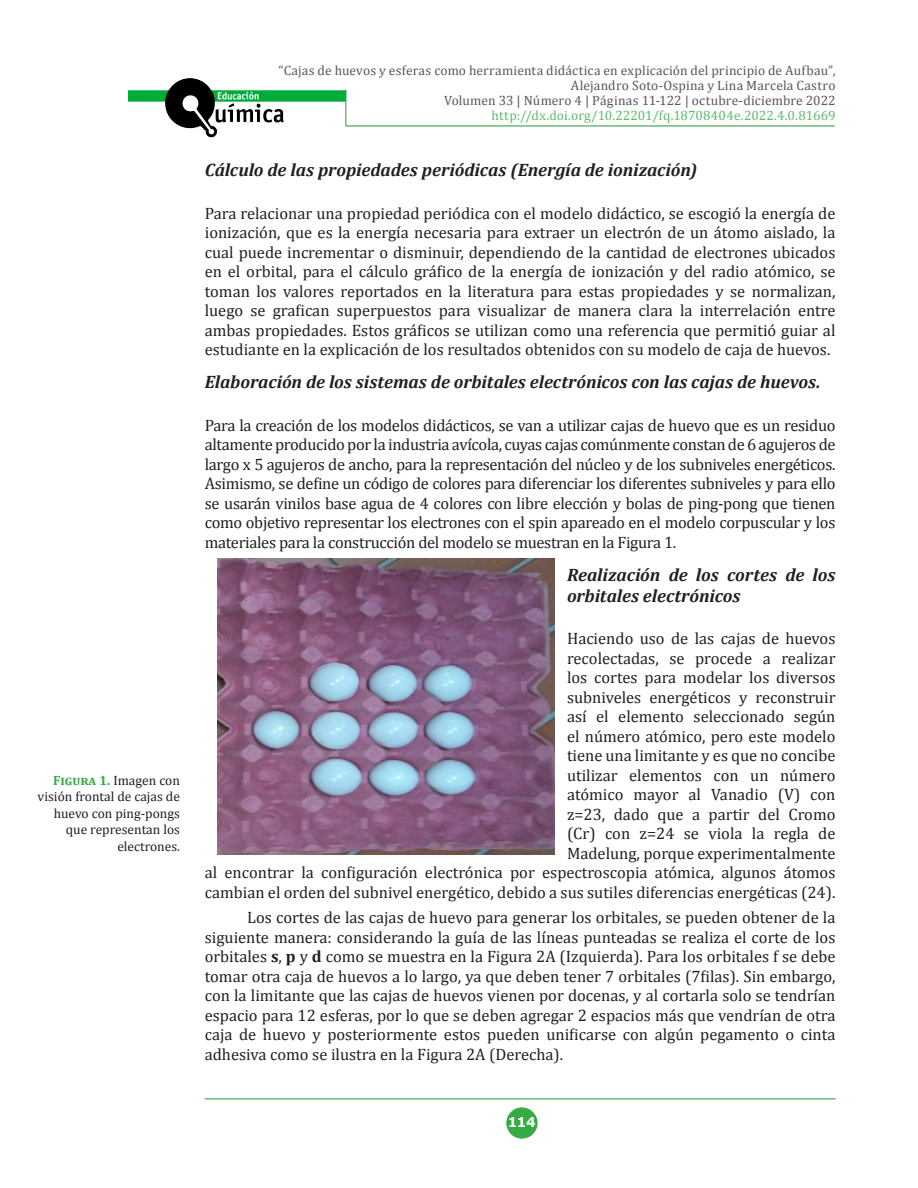
<style>
.page{position:relative;width:918px;height:1188px;background:#fff}
.page>*{position:absolute;margin:0;border:0;box-sizing:border-box;transform-origin:0 0}
.Subsubtitulo{font:italic 700 18px/21px "Cambria";letter-spacing:-.005em;color:#231f20}
.P-SinSan{font:16.5px/19.5px "Cambria";color:#231f20;text-align:justify}
.P-San{font:16.5px/19.5px "Cambria";color:#231f20;text-align:justify}
.t1{font:13.5px/15px "Cambria";letter-spacing:.01em;color:#57585a;text-align:right}
.PieImg{font:13.5px/16.5px "Cambria";color:#231f20;text-align:right}
.t2{font:13.5px "Cambria";color:#5ebb6a}
.t3{font:700 13.5px "Verdana";color:#fff}
.s1{font-weight:700;color:#36aa45}
.s2{font-weight:700}
</style>
<div class="page">
<img style="left:128px;top:78px;width:217px;height:59px">
<hr style="left:345px;top:125px;width:491px;height:2px;background:#85c38d">
<hr style="left:346px;top:126px;width:489px;height:1px;background:#36aa45">
<hr style="left:345px;top:89px;width:2px;height:38px;background:#231f20;opacity:.44">
<hr style="left:346px;top:90px;width:1px;height:36px;background:#36aa45">
<div style="left:506px;top:1107px;width:32px;height:32px;background:#36aa45;border-radius:50%"></div>
<div style="left:505px;top:1107px;width:33px;height:33px;border:1px solid #fff;border-radius:50%"></div>
<hr style="left:204px;top:1098px;width:632px;height:2px;background:#76be7f">
<hr style="left:205px;top:1099px;width:631px;height:1px;background:#36aa45">
<img style="left:217px;top:558px;width:337px;height:297px">
<p class="PieImg" style="left:38px;top:772px;width:144px"><span class="s1">Figura 1.</span> Imagen con visión frontal de cajas de huevo con ping-pongs que representan los electrones.</p>
<p class="t1" style="left:279px;top:63px;width:559px">“Cajas de huevos y esferas como herramienta didáctica en explicación del principio de Aufbau”,<br>Alejandro Soto-Ospina y Lina Marcela Castro<br>Volumen 33 | Número 4 | Páginas 11-122 | octubre-diciembre 2022</p>
<p class="t2" style="left:492px;top:107px;width:346px">http://dx.doi.org/10.22201/fq.18708404e.2022.4.0.81669</p>
<p class="Subsubtitulo" style="left:205px;top:159px;width:494px">Cálculo de las propiedades periódicas (Energía de ionización)</p>
<p class="P-SinSan" style="left:205px;top:203px;width:632px">Para relacionar una propiedad periódica con el modelo didáctico, se escogió la energía de ionización, que es la energía necesaria para extraer un electrón de un átomo aislado, la cual puede incrementar o disminuir, dependiendo de la cantidad de electrones ubicados en el orbital, para el cálculo gráfico de la energía de ionización y del radio atómico, se toman los valores reportados en la literatura para estas propiedades y se normalizan, luego se grafican superpuestos para visualizar de manera clara la interrelación entre ambas propiedades. Estos gráficos se utilizan como una referencia que permitió guiar al estudiante en la explicación de los resultados obtenidos con su modelo de caja de huevos.</p>
<p class="Subsubtitulo" style="left:205px;top:371px;width:617px">Elaboración de los sistemas de orbitales electrónicos con las cajas de huevos.</p>
<p class="P-SinSan" style="left:205px;top:415px;width:632px">Para la creación de los modelos didácticos, se van a utilizar cajas de huevo que es un residuo altamente producido por la industria avícola, cuyas cajas comúnmente constan de 6 agujeros de largo x 5 agujeros de ancho, para la representación del núcleo y de los subniveles energéticos.<br>Asimismo, se define un código de colores para diferenciar los diferentes subniveles y para ello se usarán vinilos base agua de 4 colores con libre elección y bolas de ping-pong que tienen como objetivo representar los electrones con el spin apareado en el modelo corpuscular y los materiales para la construcción del modelo se muestran en la Figura 1.</p>
<p class="Subsubtitulo" style="left:567px;top:563px;width:270px">Realización de los cortes de los orbitales electrónicos</p>
<p class="P-SinSan" style="left:205px;top:629px;width:632px;text-align:right">Haciendo uso de las cajas de huevos<br>recolectadas, se procede a realizar<br>los cortes para modelar los diversos<br>subniveles energéticos y reconstruir<br>así el elemento seleccionado según<br>el número atómico, pero este modelo<br>tiene una limitante y es que no concibe<br>utilizar elementos con un número<br>atómico mayor al Vanadio (V) con<br>z=23, dado que a partir del Cromo<br>(Cr) con z=24 se viola la regla de<br>Madelung, porque experimentalmente<br>al encontrar la configuración electrónica por espectroscopia atómica, algunos átomos cambian el orden del subnivel energético, debido a sus sutiles diferencias energéticas (24).</p>
<p class="P-San" style="left:205px;top:908px;width:632px;text-indent:43px">Los cortes de las cajas de huevo para generar los orbitales, se pueden obtener de la siguiente manera: considerando la guía de las líneas punteadas se realiza el corte de los orbitales <span class="s2">s</span>, <span class="s2">p</span> y <span class="s2">d</span> como se muestra en la Figura 2A (Izquierda). Para los orbitales f se debe tomar otra caja de huevos a lo largo, ya que deben tener 7 orbitales (7filas). Sin embargo, con la limitante que las cajas de huevos vienen por docenas, y al cortarla solo se tendrían espacio para 12 esferas, por lo que se deben agregar 2 espacios más que vendrían de otra caja de huevo y posteriormente estos pueden unificarse con algún pegamento o cinta adhesiva como se ilustra en la Figura 2A (Derecha).</p>
<p class="t3" style="left:508px;top:1113px;width:29px">114</p>
</div>
